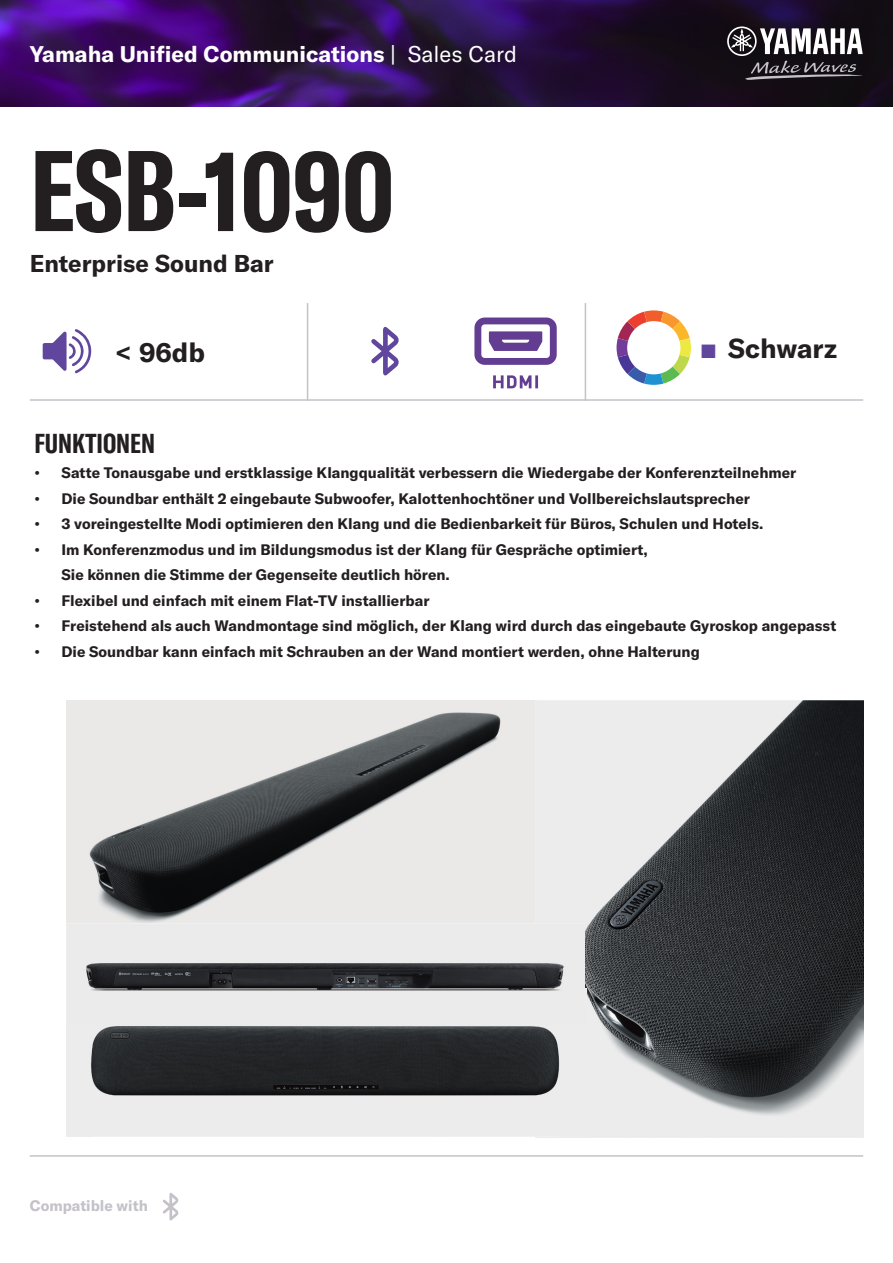
<style>
.page{position:relative;width:893px;height:1263px;background:#fff}
.page>*{position:absolute;margin:0;border:0;box-sizing:border-box;transform-origin:0 0}
.t1{font:700 extra-condensed 112.8px "GT America Y";color:#231f20}
.t2{font:700 27px "GT America Y";color:#231f20}
.t3{font:700 extra-condensed 27px "GT America Y";color:#231f20}
.t4{font:700 24px "GT America Y";color:#231f20}
.t5{font:700 22.35px "GT America Y";color:#fff}
.t6{font:700 15px/25.5px "GT America Y";color:#231f20}
.t7{font:700 15px "GT America Y";color:#c4c1c8}
.s1{font-weight:400}
.s2{color:#60479d}
</style>
<div class="page">
<img style="left:0;top:0;width:893px;height:106px">
<hr style="left:30px;top:1155px;width:833px;height:2px;background:#c4c1c8">
<svg style="left:727px;top:26px;width:136px;height:54px"></svg>
<hr style="left:30px;top:399px;width:833px;height:2px;background:#c4c1c8">
<hr style="left:307px;top:303px;width:1px;height:98px;background:#c4c1c8">
<hr style="left:585px;top:303px;width:1px;height:98px;background:#c4c1c8">
<svg style="left:43px;top:329px;width:48px;height:44px"></svg>
<svg style="left:617px;top:310px;width:74px;height:75px"></svg>
<svg style="left:493px;top:375px;width:45px;height:13px"></svg>
<svg style="left:474px;top:317px;width:83px;height:48px"></svg>
<svg style="left:371px;top:327px;width:28px;height:48px"></svg>
<svg style="left:163px;top:1193px;width:16px;height:27px"></svg>
<img style="left:67px;top:700px;width:469px;height:224px">
<img style="left:536px;top:700px;width:327px;height:437px">
<img style="left:67px;top:989px;width:519px;height:148px">
<img style="left:67px;top:924px;width:518px;height:101px">
<p class="t5" style="left:30px;top:40px;width:489px">Yamaha Unified Communications <span class="s1">| Sales Card</span></p>
<p class="t1" style="left:30px;top:123px;width:366px">ESB-1090</p>
<p class="t4" style="left:30px;top:249px;width:246px">Enterprise Sound Bar</p>
<p class="t2" style="left:116px;top:335px;width:91px">&lt; 96db</p>
<p class="t2" style="left:701px;top:332px;width:137px"><span class="s2">■</span> Schwarz</p>
<p class="t3" style="left:35px;top:427px;width:122px">FUNKTIONEN</p>
<p class="t6" style="left:35px;top:460px;width:763px">• Satte Tonausgabe und erstklassige Klangqualität verbessern die Wiedergabe der Konferenzteilnehmer</p>
<p class="t6" style="left:35px;top:486px;width:717px">• Die Soundbar enthält 2 eingebaute Subwoofer, Kalottenhochtöner und Vollbereichslautsprecher</p>
<p class="t6" style="left:35px;top:511px;width:730px">• 3 voreingestellte Modi optimieren den Klang und die Bedienbarkeit für Büros, Schulen und Hotels.</p>
<p class="t6" style="left:62px;top:537px;width:588px;text-indent:-27px">• Im Konferenzmodus und im Bildungsmodus ist der Klang für Gespräche optimiert,<br>Sie können die Stimme der Gegenseite deutlich hören.</p>
<p class="t6" style="left:35px;top:588px;width:397px">• Flexibel und einfach mit einem Flat-TV installierbar</p>
<p class="t6" style="left:35px;top:613px;width:803px">• Freistehend als auch Wandmontage sind möglich, der Klang wird durch das eingebaute Gyroskop angepasst</p>
<p class="t6" style="left:35px;top:639px;width:667px">• Die Soundbar kann einfach mit Schrauben an der Wand montiert werden, ohne Halterung</p>
<p class="t7" style="left:30px;top:1196px;width:120px">Compatible with</p>
</div>
